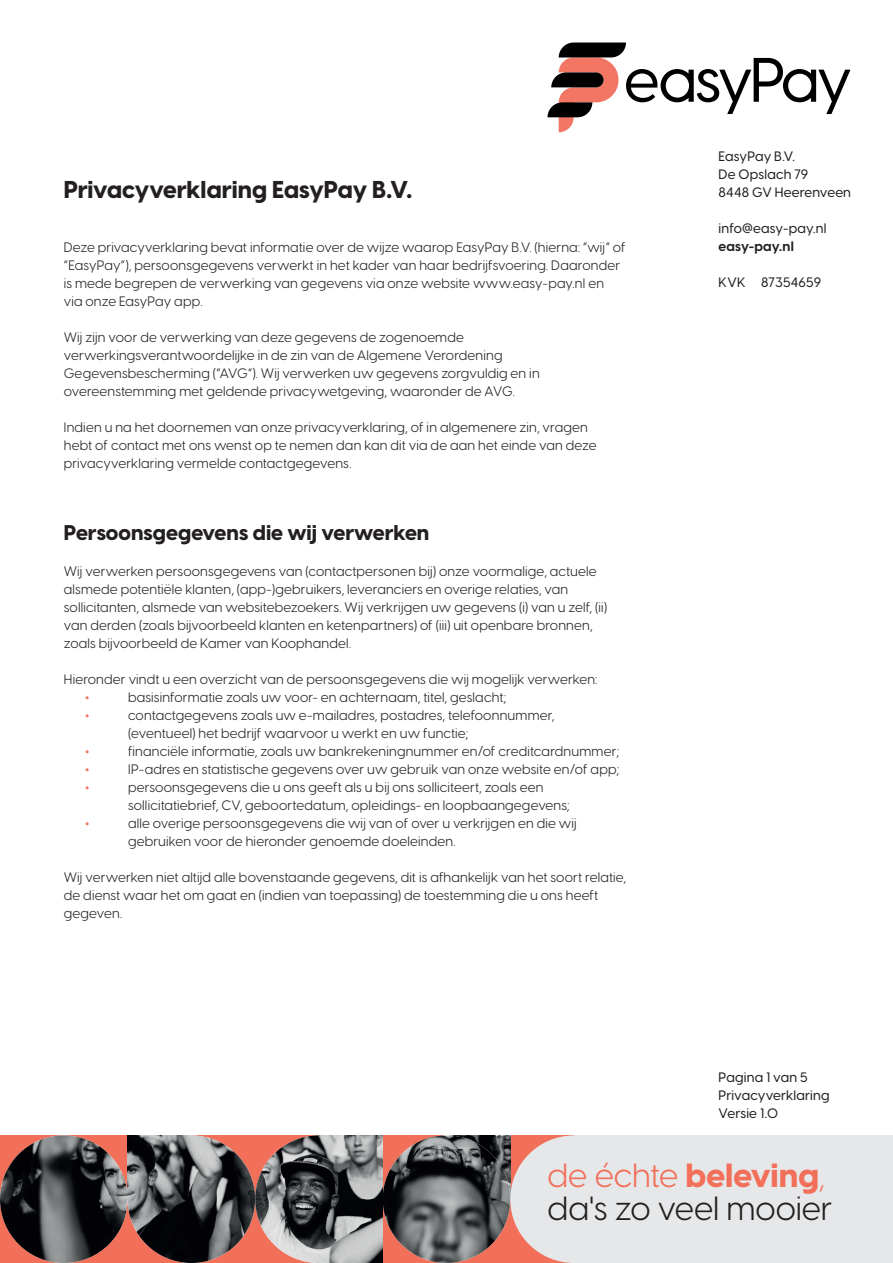
<style>
.page{position:relative;width:893px;height:1263px;background:#fff}
.page>*{position:absolute;margin:0;border:0;box-sizing:border-box;transform-origin:0 0}
.t1{font:33px/33px "Visby CF";letter-spacing:-.005em;color:#231f20}
.t2{font:800 24px "Visby CF";letter-spacing:-.01em;color:#231f20}
.t3{font:800 21px "Visby CF";color:#231f20}
.t4{font:13.5px/18px "Visby CF";letter-spacing:.01em;color:#231f20}
.t5{font:500 13.5px/18px "Visby CF";letter-spacing:.01em;color:#231f20}
.t6{font:700 13.5px "Visby CF";letter-spacing:.015em;color:#231f20}
.t7{font:13.5px "Amaranth";color:#f37663}
.s1{color:#f26f59}
.s2{font-weight:800;color:#f26f59}
.s3{font-weight:300;color:#f26f59}
</style>
<div class="page">
<div style="left:0;top:1135px;width:574px;height:128px;background:#f26f59"></div>
<img style="left:454px;top:1135px;width:56px;height:56px">
<img style="left:0;top:1135px;width:128px;height:128px;border-radius:64px">
<img style="left:383px;top:1135px;width:127px;height:128px;border-radius:64px">
<img style="left:255px;top:1135px;width:128px;height:128px;border-radius:64px">
<img style="left:128px;top:1135px;width:127px;height:128px;border-radius:64px">
<div style="left:510px;top:1135px;width:128px;height:128px;background:#e6e7e9;border-radius:50%"></div>
<div style="left:574px;top:1135px;width:319px;height:128px;background:#e6e7e9"></div>
<img style="left:319px;top:1135px;width:64px;height:64px">
<svg style="left:319px;top:1199px;width:64px;height:64px"></svg>
<img style="left:128px;top:1135px;width:63px;height:64px">
<svg style="left:547px;top:43px;width:303px;height:89px"></svg>
<h2 class="t2" style="left:64px;top:171px;width:350px">Privacyverklaring EasyPay B.V.</h2>
<p class="t4" style="left:64px;top:237px;width:563px">Deze privacyverklaring bevat informatie over de wijze waarop EasyPay B.V. (hierna: “wij” of “EasyPay”), persoonsgegevens verwerkt in het kader van haar bedrijfsvoering. Daaronder is mede begrepen de verwerking van gegevens via onze website www.easy-pay.nl en via onze EasyPay app.</p>
<p class="t4" style="left:64px;top:327px;width:477px">Wij zijn voor de verwerking van deze gegevens de zogenoemde verwerkingsverantwoordelijke in de zin van de Algemene Verordening Gegevensbescherming (“AVG”). Wij verwerken uw gegevens zorgvuldig en in overeenstemming met geldende privacywetgeving, waaronder de AVG.</p>
<p class="t4" style="left:64px;top:417px;width:534px">Indien u na het doornemen van onze privacyverklaring, of in algemenere zin, vragen hebt of contact met ons wenst op te nemen dan kan dit via de aan het einde van deze privacyverklaring vermelde contactgegevens.</p>
<h3 class="t3" style="left:64px;top:516px;width:367px">Persoonsgegevens die wij verwerken</h3>
<p class="t4" style="left:64px;top:561px;width:545px">Wij verwerken persoonsgegevens van (contactpersonen bij) onze voormalige, actuele alsmede potentiële klanten, (app-)gebruikers, leveranciers en overige relaties, van sollicitanten, alsmede van websitebezoekers. Wij verkrijgen uw gegevens (i) van u zelf, (ii) van derden (zoals bijvoorbeeld klanten en ketenpartners) of (iii) uit openbare bronnen, zoals bijvoorbeeld de Kamer van Koophandel.</p>
<p class="t4" style="left:64px;top:669px;width:535px">Hieronder vindt u een overzicht van de persoonsgegevens die wij mogelijk verwerken:</p>
<p class="t7" style="left:85px;top:689px;width:6px">•</p>
<p class="t4" style="left:128px;top:687px;width:380px">basisinformatie zoals uw voor- en achternaam, titel, geslacht;</p>
<p class="t7" style="left:85px;top:707px;width:6px">•</p>
<p class="t4" style="left:128px;top:705px;width:428px">contactgegevens zoals uw e-mailadres, postadres, telefoonnummer, (eventueel) het bedrijf waarvoor u werkt en uw functie;</p>
<p class="t7" style="left:85px;top:743px;width:6px">•</p>
<p class="t4" style="left:128px;top:741px;width:493px">financiële informatie, zoals uw bankrekeningnummer en/of creditcardnummer;</p>
<p class="t7" style="left:85px;top:761px;width:6px">•</p>
<p class="t4" style="left:128px;top:759px;width:493px">IP-adres en statistische gegevens over uw gebruik van onze website en/of app;</p>
<p class="t7" style="left:85px;top:779px;width:6px">•</p>
<p class="t4" style="left:128px;top:777px;width:443px">persoonsgegevens die u ons geeft als u bij ons solliciteert, zoals een sollicitatiebrief, CV, geboortedatum, opleidings- en loopbaangegevens;</p>
<p class="t7" style="left:85px;top:815px;width:6px">•</p>
<p class="t4" style="left:128px;top:813px;width:450px">alle overige persoonsgegevens die wij van of over u verkrijgen en die wij gebruiken voor de hieronder genoemde doeleinden.</p>
<p class="t4" style="left:64px;top:867px;width:564px">Wij verwerken niet altijd alle bovenstaande gegevens, dit is afhankelijk van het soort relatie, de dienst waar het om gaat en (indien van toepassing) de toestemming die u ons heeft gegeven.</p>
<p class="t5" style="left:719px;top:146px;width:134px">EasyPay B.V.<br>De Opslach 79<br>8448 GV Heerenveen</p>
<p class="t5" style="left:719px;top:218px;width:109px">info@easy-pay.nl</p>
<p class="t6" style="left:719px;top:236px;width:77px">easy-pay.nl</p>
<p class="t5" style="left:719px;top:272px;width:104px">KVK 87354659</p>
<p class="t5" style="left:719px;top:1067px;width:113px">Pagina 1 van 5<br>Privacyverklaring<br>Versie 1.0</p>
<h1 class="t1" style="left:547px;top:1157px;width:287px"><span class="s1">de échte</span> <span class="s2">beleving</span><span class="s3">, </span>da's zo veel mooier</h1>
</div>
